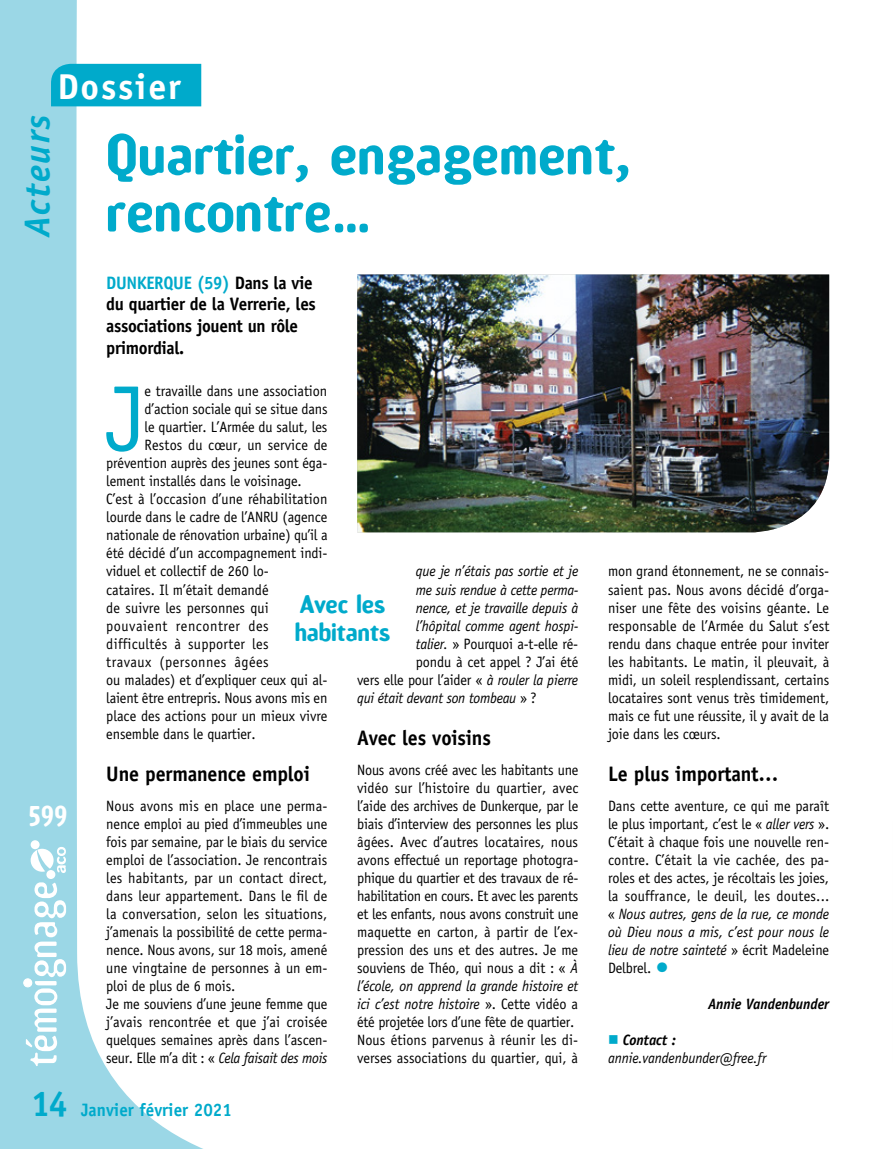
<style>
.page{position:relative;width:893px;height:1149px;background:#fff}
.page>*{position:absolute;margin:0;border:0;box-sizing:border-box;transform-origin:0 0}
.t1{font:93px "Officina Sans";color:#00aacb;scale:.95 1}
.t2{font:700 54px/57px "Amoebia";letter-spacing:.01em;color:#00aacb;scale:.95 1}
.t3{font:700 36px "Officina Sans";letter-spacing:.05em;color:#fff}
.t4{font:italic 700 36px "Officina Sans";color:#00aacb}
.t5{font:700 27px "Amoebia";color:#fff;scale:.85 1}
.t6{font:700 24px/28.8px "Amoebia";color:#00aacb;scale:.95 1}
.t7{font:700 21px "Officina Sans";letter-spacing:-.01em;color:#000;scale:.95 1}
.t8{font:700 18px/21.6px "Officina Sans";letter-spacing:-.02em;color:#000;scale:.95 1}
.t9{font:700 18px "Officina Sans";color:#00aacb;scale:.95 1}
.t10{font:15px/18px "Officina Sans";letter-spacing:-.01em;color:#000;scale:.95 1}
.t11{font:italic 15px/18px "Officina Sans";letter-spacing:-.015em;color:#000;scale:.95 1}
.t12{font:15px "Officina Sans";letter-spacing:.01em;color:#000;scale:.95 1}
.t13{font:15px "Officina Sans";letter-spacing:.02em;color:#000;scale:.95 1}
.t14{font:15px "Officina Sans";letter-spacing:.035em;color:#000;scale:.95 1}
.t15{font:15px "Officina Sans";letter-spacing:.03em;color:#000;scale:.95 1}
.t16{font:italic 700 15px "Officina Sans";letter-spacing:-.01em;color:#000;scale:.95 1}
.s1{color:#00aacb}
.s2{font-style:italic}
.s3{font-style:normal}
.s4{font-size:36px}
.s5{font-size:27px;color:#00aacb}
.s6{font-weight:700}
</style>
<div class="page">
<svg style="left:0;top:0;width:202px;height:1148px"></svg>
<svg style="left:26px;top:882px;width:40px;height:183px"></svg>
<div style="left:46px;top:869px;width:9px;height:9px;border:2px solid #fff;border-radius:50%"></div>
<div style="left:31px;top:840px;width:9px;height:8px;border:2px solid #fff;border-radius:50%"></div>
<div style="left:47px;top:870px;width:7px;height:7px;background:#fff;border-radius:50%"></div>
<div style="left:32px;top:841px;width:7px;height:7px;background:#fff;border-radius:50%"></div>
<svg style="left:31px;top:846px;width:35px;height:26px"></svg>
<div style="left:24px;top:978px;width:8px;height:8px;background:#fff;border-radius:50%"></div>
<div style="left:23px;top:978px;width:9px;height:9px;border:1px solid #fff;border-radius:50%"></div>
<div style="left:51px;top:64px;width:150px;height:42px;background:#00aacb"></div>
<img style="left:357px;top:274px;width:472px;height:258px">
<h3 class="t4" style="left:16px;top:237px;width:124px;rotate:-90deg">Acteurs</h3>
<h3 class="t3" style="left:57px;top:64px;width:125px">Dossier</h3>
<h2 class="t2" style="left:106px;top:127px;width:553px">Quartier, engagement, rencontre…</h2>
<h3 class="t5" style="left:29px;top:801px;width:46px">599</h3>
<p class="t8" style="left:106px;top:271px;width:222px"><span class="s1">DUNKERQUE (59)</span> Dans la vie du quartier de la Verrerie, les associations jouent un rôle primordial.</p>
<h1 class="t1" style="left:106px;top:364px;width:43px">J</h1>
<p class="t10" style="left:145px;top:382px;width:194px">e travaille dans une association</p>
<p class="t10" style="left:145px;top:400px;width:194px">d’action sociale qui se situe dans</p>
<p class="t10" style="left:145px;top:418px;width:194px">le quartier. L’Armée du salut, les</p>
<p class="t12" style="left:145px;top:436px;width:194px">Restos du cœur, un service de</p>
<p class="t10" style="left:106px;top:454px;width:234px">prévention auprès des jeunes sont éga-</p>
<p class="t10" style="left:106px;top:472px;width:207px">lement installés dans le voisinage.</p>
<p class="t10" style="left:106px;top:490px;width:234px">C’est à l’occasion d’une réhabilitation</p>
<p class="t10" style="left:106px;top:508px;width:234px">lourde dans le cadre de l’ANRU (agence</p>
<p class="t10" style="left:106px;top:526px;width:234px">nationale de rénovation urbaine) qu’il a</p>
<p class="t10" style="left:106px;top:544px;width:234px">été décidé d’un accompagnement indi-</p>
<p class="t10" style="left:106px;top:562px;width:172px">viduel et collectif de 260 lo-</p>
<p class="t10" style="left:106px;top:580px;width:172px">cataires. Il m’était demandé</p>
<p class="t10" style="left:106px;top:598px;width:172px">de suivre les personnes qui</p>
<p class="t14" style="left:106px;top:616px;width:173px">pouvaient rencontrer des</p>
<p class="t13" style="left:106px;top:634px;width:172px">difficultés à supporter les</p>
<p class="t15" style="left:106px;top:652px;width:173px">travaux (personnes âgées</p>
<p class="t10" style="left:106px;top:670px;width:234px">ou malades) et d’expliquer ceux qui al-</p>
<p class="t10" style="left:106px;top:688px;width:234px">laient être entrepris. Nous avons mis en</p>
<p class="t10" style="left:106px;top:706px;width:234px">place des actions pour un mieux vivre</p>
<p class="t10" style="left:106px;top:724px;width:159px">ensemble dans le quartier.</p>
<h3 class="t7" style="left:106px;top:760px;width:216px">Une permanence emploi</h3>
<p class="t10" style="left:106px;top:796px;width:234px">Nous avons mis en place une perma&shy;nence emploi au pied d’immeubles une fois par semaine, par le biais du service emploi de l’association. Je rencontrais les habitants, par un contact direct, dans leur appartement. Dans le fil de la conversation, selon les situations, j’amenais la possibilité de cette perma&shy;nence. Nous avons, sur 18 mois, amené une vingtaine de personnes à un em&shy;ploi de plus de 6 mois.<br>Je me souviens d’une jeune femme que j’avais rencontrée et que j’ai croisée quelques semaines après dans l’ascen&shy;seur. Elle m’a dit : « <span class="s2">Cela faisait des mois</span></p>
<p class="t11" style="left:416px;top:562px;width:172px">que je n’étais pas sortie et je</p>
<p class="t11" style="left:416px;top:580px;width:172px">me suis rendue à cette perma-</p>
<p class="t11" style="left:416px;top:598px;width:173px">nence, et je travaille depuis à</p>
<p class="t11" style="left:416px;top:616px;width:172px">l’hôpital comme agent hospi-</p>
<p class="t10" style="left:416px;top:634px;width:172px"><span class="s2">talier.</span> » Pourquoi a-t-elle ré-</p>
<p class="t10" style="left:416px;top:652px;width:173px">pondu à cet appel ? J’ai été</p>
<p class="t10" style="left:357px;top:670px;width:234px">vers elle pour l’aider « <span class="s2">à rouler la pierre</span></p>
<p class="t11" style="left:357px;top:688px;width:190px">qui était devant son tombeau <span class="s3">» ?</span></p>
<h3 class="t7" style="left:357px;top:724px;width:142px">Avec les voisins</h3>
<p class="t10" style="left:357px;top:760px;width:234px">Nous avons créé avec les habitants une vidéo sur l’histoire du quartier, avec l’aide des archives de Dunkerque, par le biais d’interview des personnes les plus âgées. Avec d’autres locataires, nous avons effectué un reportage photogra&shy;phique du quartier et des travaux de ré&shy;habilitation en cours. Et avec les parents et les enfants, nous avons construit une maquette en carton, à partir de l’ex&shy;pression des uns et des autres. Je me souviens de Théo, qui nous a dit : « <span class="s2">À l’école, on apprend la grande histoire et ici c’est notre histoire</span> ». Cette vidéo a été projetée lors d’une fête de quartier.<br>Nous étions parvenus à réunir les di&shy;verses associations du quartier, qui, à</p>
<h3 class="t6" style="left:295px;top:590px;width:102px">Avec les habitants</h3>
<p class="t9" style="left:31px;top:1098px;width:213px"><span class="s4">14</span> Janvier février 2021</p>
<p class="t10" style="left:608px;top:562px;width:234px;text-align:justify">mon grand étonnement, ne se connais&shy;saient pas. Nous avons décidé d’orga&shy;niser une fête des voisins géante. Le responsable de l’Armée du Salut s’est rendu dans chaque entrée pour inviter les habitants. Le matin, il pleuvait, à midi, un soleil resplendissant, certains locataires sont venus très timidement, mais ce fut une réussite, il y avait de la joie dans les cœurs.</p>
<h3 class="t7" style="left:608px;top:760px;width:181px">Le plus important…</h3>
<p class="t10" style="left:608px;top:796px;width:234px;text-align:justify">Dans cette aventure, ce qui me paraît le plus important, c’est le « <span class="s2">aller vers</span> ».<br>C’était à chaque fois une nouvelle ren&shy;contre. C’était la vie cachée, des pa&shy;roles et des actes, je récoltais les joies, la souffrance, le deuil, les doutes... « <span class="s2">Nous autres, gens de la rue, ce monde où Dieu nous a mis, c’est pour nous le lieu de notre sainteté</span> » écrit Madeleine Delbrel. <span class="s5">•</span></p>
<p class="t16" style="left:708px;top:994px;width:129px">Annie Vandenbunder</p>
<p class="t11" style="left:608px;top:1030px;width:168px"><span class="s1">■</span> <span class="s6">Contact : </span>annie.vandenbunder@free.fr</p>
</div>
